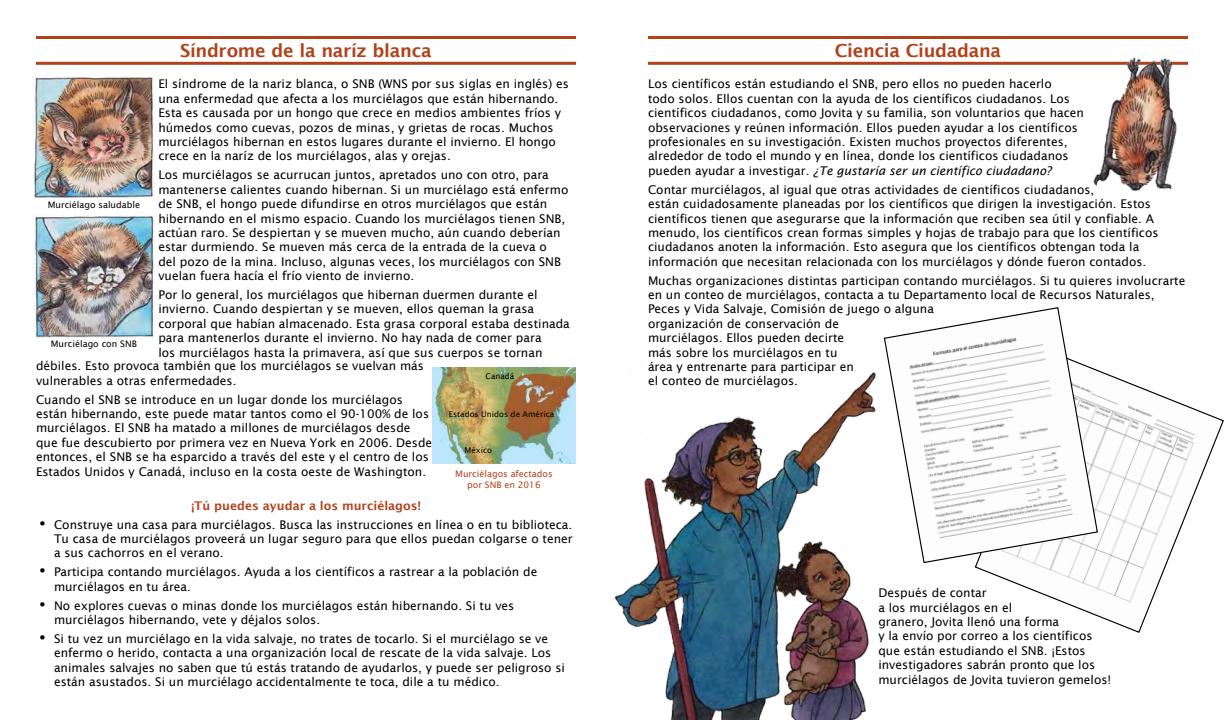
<style>
.page{position:relative;width:1224px;height:720px;background:#fff}
.page>*{position:absolute;margin:0;border:0;box-sizing:border-box;transform-origin:0 0}
.t1{font:600 18px "Lucida Sans";letter-spacing:-.015em;color:#b2411a}
.t2{font:12px/14.4px "Lucida Sans";color:#000}
.t3{font:600 12px "Lucida Sans";color:#b2411a}
.t4{font:9px "Lucida Sans";color:#000}
.t5{font:9px/10.8px "Lucida Sans";color:#b2411a;text-align:center}
.t6{font:8px "Lucida Sans";color:#000}
.s1{font-style:italic}
.s2{font-weight:600;font-size:20px}
</style>
<div class="page">
<img style="left:614px;top:372px;width:262px;height:347px">
<img style="left:432px;top:367px;width:144px;height:96px">
<hr style="left:36px;top:62px;width:540px;height:3px;background:#b2411a">
<hr style="left:36px;top:36px;width:540px;height:3px;background:#b2411a">
<hr style="left:648px;top:62px;width:540px;height:3px;background:#b2411a">
<hr style="left:648px;top:36px;width:540px;height:3px;background:#b2411a">
<img style="left:1090px;top:57px;width:98px;height:134px">
<img style="left:33px;top:216px;width:122px;height:121px">
<img style="left:33px;top:76px;width:122px;height:122px">
<svg style="left:974px;top:370px;width:250px;height:263px"></svg>
<svg style="left:883px;top:307px;width:216px;height:257px"></svg>
<h1 class="t1" style="left:180px;top:41px;width:253px">Síndrome de la naríz blanca</h1>
<h1 class="t1" style="left:835px;top:41px;width:168px">Ciencia Ciudadana</h1>
<p class="t2" style="left:158px;top:77px;width:412px">El síndrome de la nariz blanca, o SNB (WNS por sus siglas en inglés) es una enfermedad que afecta a los murciélagos que están hibernando.<br>Esta es causada por un hongo que crece en medios ambientes fríos y húmedos como cuevas, pozos de minas, y grietas de rocas. Muchos murciélagos hibernan en estos lugares durante el invierno. El hongo crece en la naríz de los murciélagos, alas y orejas.</p>
<p class="t2" style="left:158px;top:168px;width:412px">Los murciélagos se acurrucan juntos, apretados uno con otro, para mantenerse calientes cuando hibernan. Si un murciélago está enfermo de SNB, el hongo puede difundirse en otros murciélagos que están hibernando en el mismo espacio. Cuando los murciélagos tienen SNB, actúan raro. Se despiertan y se mueven mucho, aún cuando deberían estar durmiendo. Se mueven más cerca de la entrada de la cueva o<br>del pozo de la mina. Incluso, algunas veces, los murciélagos con SNB vuelan fuera hacía el frío viento de invierno.</p>
<p class="t2" style="left:158px;top:288px;width:413px">Por lo general, los murciélagos que hibernan duermen durante el invierno. Cuando despiertan y se mueven, ellos queman la grasa corporal que habían almacenado. Esta grasa corporal estaba destinada para mantenerlos durante el invierno. No hay nada de comer para<br>los murciélagos hasta la primavera, así que sus cuerpos se tornan</p>
<p class="t2" style="left:648px;top:77px;width:438px">Los científicos están estudiando el SNB, pero ellos no pueden hacerlo<br>todo solos. Ellos cuentan con la ayuda de los científicos ciudadanos. Los científicos ciudadanos, como Jovita y su familia, son voluntarios que hacen observaciones y reúnen información. Ellos pueden ayudar a los científicos profesionales en su investigación. Existen muchos proyectos diferentes, alrededor de todo el mundo y en línea, donde los científicos ciudadanos pueden ayudar a investigar. <span class="s1">¿Te gustaría ser un científico ciudadano?</span></p>
<p class="t2" style="left:648px;top:182px;width:512px">Contar murciélagos, al igual que otras actividades de científicos ciudadanos,<br>están cuidadosamente planeadas por los científicos que dirigen la investigación. Estos científicos tienen que asegurarse que la información que reciben sea útil y confiable. A menudo, los científicos crean formas simples y hojas de trabajo para que los científicos ciudadanos anoten la información. Esto asegura que los científicos obtengan toda la información que necesitan relacionada con los murciélagos y dónde fueron contados.</p>
<p class="t2" style="left:648px;top:273px;width:539px">Muchas organizaciones distintas participan contando murciélagos. Si tu quieres involucrarte en un conteo de murciélagos, contacta a tu Departamento local de Recursos Naturales, Peces y Vida Salvaje, Comisión de juego o alguna<br>organización de conservación de<br>murciélagos. Ellos pueden decirte<br>más sobre los murciélagos en tu<br>área y entrenarte para participar en<br>el conteo de murciélagos.</p>
<p class="t4" style="left:48px;top:200px;width:94px">Murciélago saludable</p>
<p class="t4" style="left:51px;top:339px;width:88px">Murciélago con SNB</p>
<p class="t2" style="left:36px;top:359px;width:390px">débiles. Esto provoca también que los murciélagos se vuelvan más vulnerables a otras enfermedades.</p>
<p class="t2" style="left:36px;top:392px;width:398px">Cuando el SNB se introduce en un lugar donde los murciélagos están hibernando, este puede matar tantos como el 90-100% de los murciélagos. El SNB ha matado a millones de murciélagos desde que fue descubierto por primera vez en Nueva York en 2006. Desde entonces, el SNB se ha esparcido a través del este y el centro de los Estados Unidos y Canadá, incluso en la costa oeste de Washington.</p>
<p class="t3" style="left:191px;top:499px;width:231px">¡Tú puedes ayudar a los murciélagos!</p>
<p class="t2" style="left:54px;top:517px;width:520px;text-align:justify;text-indent:-18px"><span class="s2">•</span> Construye una casa para murciélagos. Busca las instrucciones en línea o en tu biblioteca.<br>Tu casa de murciélagos proveerá un lugar seguro para que ellos puedan colgarse o tener a sus cachorros en el verano.</p>
<p class="t2" style="left:54px;top:565px;width:485px;text-indent:-18px"><span class="s2">•</span> Participa contando murciélagos. Ayuda a los científicos a rastrear a la población de murciélagos en tu área.</p>
<p class="t2" style="left:54px;top:598px;width:462px;text-indent:-18px"><span class="s2">•</span> No explores cuevas o minas donde los murciélagos están hibernando. Si tu ves murciélagos hibernando, vete y déjalos solos.</p>
<p class="t2" style="left:54px;top:631px;width:512px;text-indent:-18px"><span class="s2">•</span> Si tu vez un murciélago en la vida salvaje, no trates de tocarlo. Si el murciélago se ve enfermo o herido, contacta a una organización local de rescate de la vida salvaje. Los animales salvajes no saben que tú estás tratando de ayudarlos, y puede ser peligroso si están asustados. Si un murciélago accidentalmente te toca, dile a tu médico.</p>
<p class="t6" style="left:486px;top:371px;width:30px">Canadá</p>
<p class="t6" style="left:449px;top:410px;width:107px">Estados Unidos de América</p>
<p class="t6" style="left:465px;top:446px;width:29px">México</p>
<p class="t5" style="left:455px;top:469px;width:99px">Murciélagos afectados por SNB en 2016</p>
<p class="t2" style="left:878px;top:586px;width:235px">Después de contar<br>a los murciélagos en el<br>granero, Jovita llenó una forma<br>y la envío por correo a los científicos que están estudiando el SNB. ¡Estos investigadores sabrán pronto que los murciélagos de Jovita tuvieron gemelos!</p>
</div>
